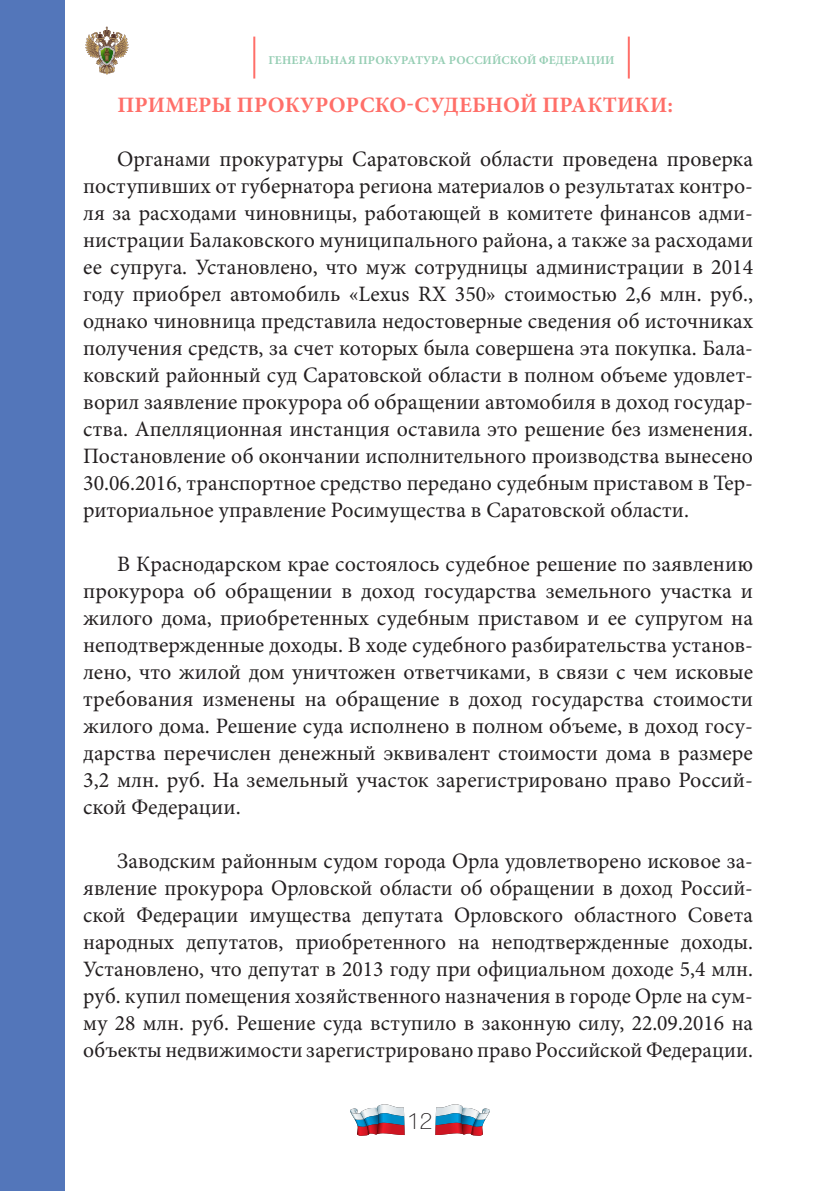
<style>
.page{position:relative;width:840px;height:1191px;background:#fff}
.page>*{position:absolute;margin:0;border:0;box-sizing:border-box;transform-origin:0 0}
.t1{font:100 24px "PF Bague Sans Pro";color:#231f20}
.t2{font:22px/27px "Minion Pro";color:#231f20;text-align:justify}
.t3{font:700 22px "Minion Pro";letter-spacing:.01em;color:#ff6f69}
.t4{font:700 12px "Minion Pro";letter-spacing:.01em;color:#96ceb4}
</style>
<div class="page">
<hr style="left:253px;top:37px;width:2px;height:42px;background:#ff6f69">
<hr style="left:627px;top:37px;width:2px;height:42px;background:#ff6f69">
<svg style="left:85px;top:27px;width:43px;height:47px"></svg>
<svg style="left:435px;top:1104px;width:55px;height:32px"></svg>
<svg style="left:350px;top:1104px;width:54px;height:32px"></svg>
<div style="left:0;top:0;width:65px;height:1191px;background:#5376ba"></div>
<p class="t4" style="left:268px;top:52px;width:347px">ГЕНЕРАЛЬНАЯ ПРОКУРАТУРА РОССИЙСКОЙ ФЕДЕРАЦИИ</p>
<p class="t3" style="left:117px;top:90px;width:557px">ПРИМЕРЫ ПРОКУРОРСКО-СУДЕБНОЙ ПРАКТИКИ:</p>
<p class="t2" style="left:83px;top:146px;width:671px;text-indent:34px">Органами прокуратуры Саратовской области проведена проверка поступивших от губернатора региона материалов о результатах контро&shy;ля за расходами чиновницы, работающей в комитете финансов адми&shy;нистрации Балаковского муниципального района, а также за расходами ее супруга. Установлено, что муж сотрудницы администрации в 2014 году приобрел автомобиль «Lexus RX 350» стоимостью 2,6 млн. руб., однако чиновница представила недостоверные сведения об источниках получения средств, за счет которых была совершена эта покупка. Бала&shy;ковский районный суд Саратовской области в полном объеме удовлет&shy;ворил заявление прокурора об обращении автомобиля в доход государ&shy;ства. Апелляционная инстанция оставила это решение без изменения.<br>Постановление об окончании исполнительного производства вынесено 30.06.2016, транспортное средство передано судебным приставом в Тер&shy;риториальное управление Росимущества в Саратовской области.</p>
<p class="t2" style="left:83px;top:551px;width:671px;text-indent:34px">В Краснодарском крае состоялось судебное решение по заявлению прокурора об обращении в доход государства земельного участка и жилого дома, приобретенных судебным приставом и ее супругом на неподтвержденные доходы. В ходе судебного разбирательства установ&shy;лено, что жилой дом уничтожен ответчиками, в связи с чем исковые требования изменены на обращение в доход государства стоимости жилого дома. Решение суда исполнено в полном объеме, в доход госу&shy;дарства перечислен денежный эквивалент стоимости дома в размере 3,2 млн. руб. На земельный участок зарегистрировано право Россий&shy;ской Федерации.</p>
<p class="t2" style="left:83px;top:848px;width:671px;text-indent:34px">Заводским районным судом города Орла удовлетворено исковое за&shy;явление прокурора Орловской области об обращении в доход Россий&shy;ской Федерации имущества депутата Орловского областного Совета народных депутатов, приобретенного на неподтвержденные доходы.<br>Установлено, что депутат в 2013 году при официальном доходе 5,4 млн. руб. купил помещения хозяйственного назначения в городе Орле на сум&shy;му 28 млн. руб. Решение суда вступило в законную силу, 22.09.2016 на объекты недвижимости зарегистрировано право Российской Федерации.</p>
<p class="t1" style="left:407px;top:1107px;width:27px">12</p>
</div>
